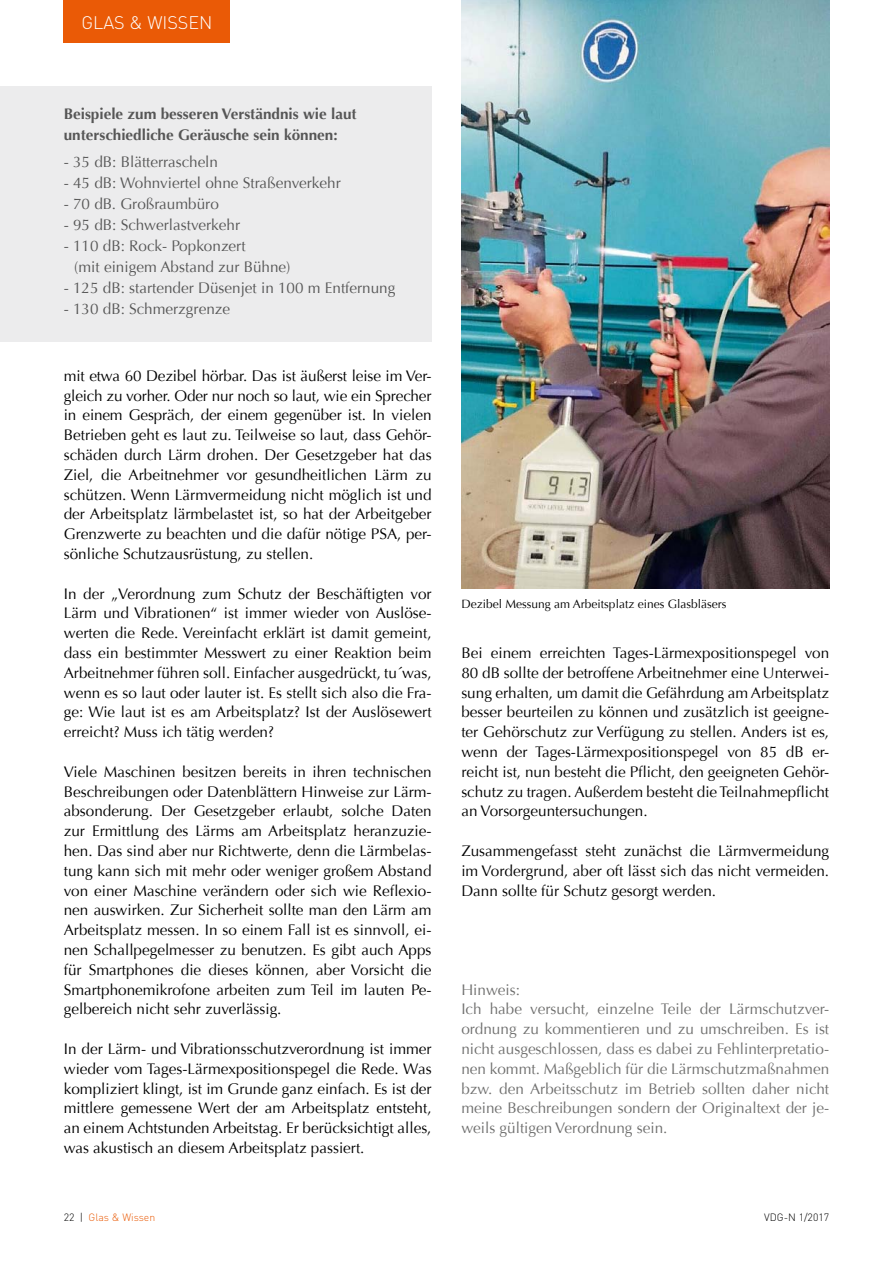
<style>
.page{position:relative;width:893px;height:1263px;background:#fff}
.page>*{position:absolute;margin:0;border:0;box-sizing:border-box;transform-origin:0 0}
.t1{font:300 18px "DIN";color:#fff}
.t2{font:15.3px/19.8px "Optima";color:#000;text-align:justify}
.t3{font:15.3px/19.8px "Optima";color:#6f6f6e}
.t4{font:15.3px/21px "Optima";color:#565656}
.t5{font:700 15.3px/21px "Optima";color:#565656}
.t6{font:12px "Optima";color:#000}
.t7{font:300 10.5px "DIN";color:#ea5a06}
.t8{font:300 10.5px "DIN";color:#000}
.s1{color:#000}
</style>
<div class="page">
<div style="left:64px;top:0;width:166px;height:43px;background:#ea5a06"></div>
<div style="left:0;top:86px;width:432px;height:256px;background:#ececed"></div>
<img style="left:461px;top:0;width:368px;height:589px">
<p class="t1" style="left:81px;top:11px;width:132px">GLAS &amp; WISSEN</p>
<p class="t5" style="left:64px;top:103px;width:294px">Beispiele zum besseren Verständnis wie laut unterschiedliche Geräusche sein können:</p>
<p class="t4" style="left:64px;top:151px;width:156px">- 35 dB: Blätterrascheln</p>
<p class="t4" style="left:64px;top:172px;width:279px">- 45 dB: Wohnviertel ohne Straßenverkehr</p>
<p class="t4" style="left:64px;top:193px;width:157px">- 70 dB. Großraumbüro</p>
<p class="t4" style="left:64px;top:214px;width:178px">- 95 dB: Schwerlastverkehr</p>
<p class="t4" style="left:74px;top:235px;width:218px;text-indent:-10px">- 110 dB: Rock- Popkonzert<br>(mit einigem Abstand zur Bühne)</p>
<p class="t4" style="left:64px;top:277px;width:333px">- 125 dB: startender Düsenjet in 100 m Entfernung</p>
<p class="t4" style="left:64px;top:298px;width:168px">- 130 dB: Schmerzgrenze</p>
<p class="t2" style="left:64px;top:366px;width:369px">mit etwa 60 Dezibel hörbar. Das ist äußerst leise im Ver&shy;gleich zu vorher. Oder nur noch so laut, wie ein Sprecher in einem Gespräch, der einem gegenüber ist. In vielen Betrieben geht es laut zu. Teilweise so laut, dass Gehör&shy;schäden durch Lärm drohen. Der Gesetzgeber hat das Ziel, die Arbeitnehmer vor gesundheitlichen Lärm zu schützen. Wenn Lärmvermeidung nicht möglich ist und der Arbeitsplatz lärmbelastet ist, so hat der Arbeitgeber Grenzwerte zu beachten und die dafür nötige PSA, per&shy;sönliche Schutzausrüstung, zu stellen.</p>
<p class="t2" style="left:64px;top:584px;width:369px">In der „Verordnung zum Schutz der Beschäftigten vor Lärm und Vibrationen“ ist immer wieder von Auslöse&shy;werten die Rede. Vereinfacht erklärt ist damit gemeint, dass ein bestimmter Messwert zu einer Reaktion beim Arbeitnehmer führen soll. Einfacher ausgedrückt, tu´was, wenn es so laut oder lauter ist. Es stellt sich also die Fra&shy;ge: Wie laut ist es am Arbeitsplatz? Ist der Auslösewert erreicht? Muss ich tätig werden?</p>
<p class="t2" style="left:64px;top:762px;width:369px">Viele Maschinen besitzen bereits in ihren technischen Beschreibungen oder Datenblättern Hinweise zur Lärm&shy;absonderung. Der Gesetzgeber erlaubt, solche Daten zur Ermittlung des Lärms am Arbeitsplatz heranzuzie&shy;hen. Das sind aber nur Richtwerte, denn die Lärmbelas&shy;tung kann sich mit mehr oder weniger großem Abstand von einer Maschine verändern oder sich wie Reflexio&shy;nen auswirken. Zur Sicherheit sollte man den Lärm am Arbeitsplatz messen. In so einem Fall ist es sinnvoll, ei&shy;nen Schallpegelmesser zu benutzen. Es gibt auch Apps für Smartphones die dieses können, aber Vorsicht die Smartphonemikrofone arbeiten zum Teil im lauten Pe&shy;gelbereich nicht sehr zuverlässig.</p>
<p class="t2" style="left:64px;top:1039px;width:369px">In der Lärm- und Vibrationsschutzverordnung ist immer wieder vom Tages-Lärmexpositionspegel die Rede. Was kompliziert klingt, ist im Grunde ganz einfach. Es ist der mittlere gemessene Wert der am Arbeitsplatz entsteht, an einem Achtstunden Arbeitstag. Er berücksichtigt alles, was akustisch an diesem Arbeitsplatz passiert.</p>
<p class="t6" style="left:461px;top:597px;width:266px">Dezibel Messung am Arbeitsplatz eines Glasbläsers</p>
<p class="t2" style="left:461px;top:643px;width:369px">Bei einem erreichten Tages-Lärmexpositionspegel von 80 dB sollte der betroffene Arbeitnehmer eine Unterwei&shy;sung erhalten, um damit die Gefährdung am Arbeitsplatz besser beurteilen zu können und zusätzlich ist geeigne&shy;ter Gehörschutz zur Verfügung zu stellen. Anders ist es, wenn der Tages-Lärmexpositionspegel von 85 dB er&shy;reicht ist, nun besteht die Pflicht, den geeigneten Gehör&shy;schutz zu tragen. Außerdem besteht die Teilnahmepflicht an Vorsorgeuntersuchungen.</p>
<p class="t2" style="left:461px;top:841px;width:369px">Zusammengefasst steht zunächst die Lärmvermeidung im Vordergrund, aber oft lässt sich das nicht vermeiden.<br>Dann sollte für Schutz gesorgt werden.</p>
<p class="t3" style="left:461px;top:980px;width:369px">Hinweis:<br>Ich habe versucht, einzelne Teile der Lärmschutzver&shy;ordnung zu kommentieren und zu umschreiben. Es ist nicht ausgeschlossen, dass es dabei zu Fehlinterpretatio&shy;nen kommt. Maßgeblich für die Lärmschutzmaßnahmen bzw. den Arbeitsschutz im Betrieb sollten daher nicht meine Beschreibungen sondern der Originaltext der je&shy;weils gültigen Verordnung sein.</p>
<p class="t7" style="left:64px;top:1211px;width:93px"><span class="s1">22 |</span> Glas &amp; Wissen</p>
<p class="t8" style="left:764px;top:1211px;width:67px">VDG-N 1/2017</p>
</div>
